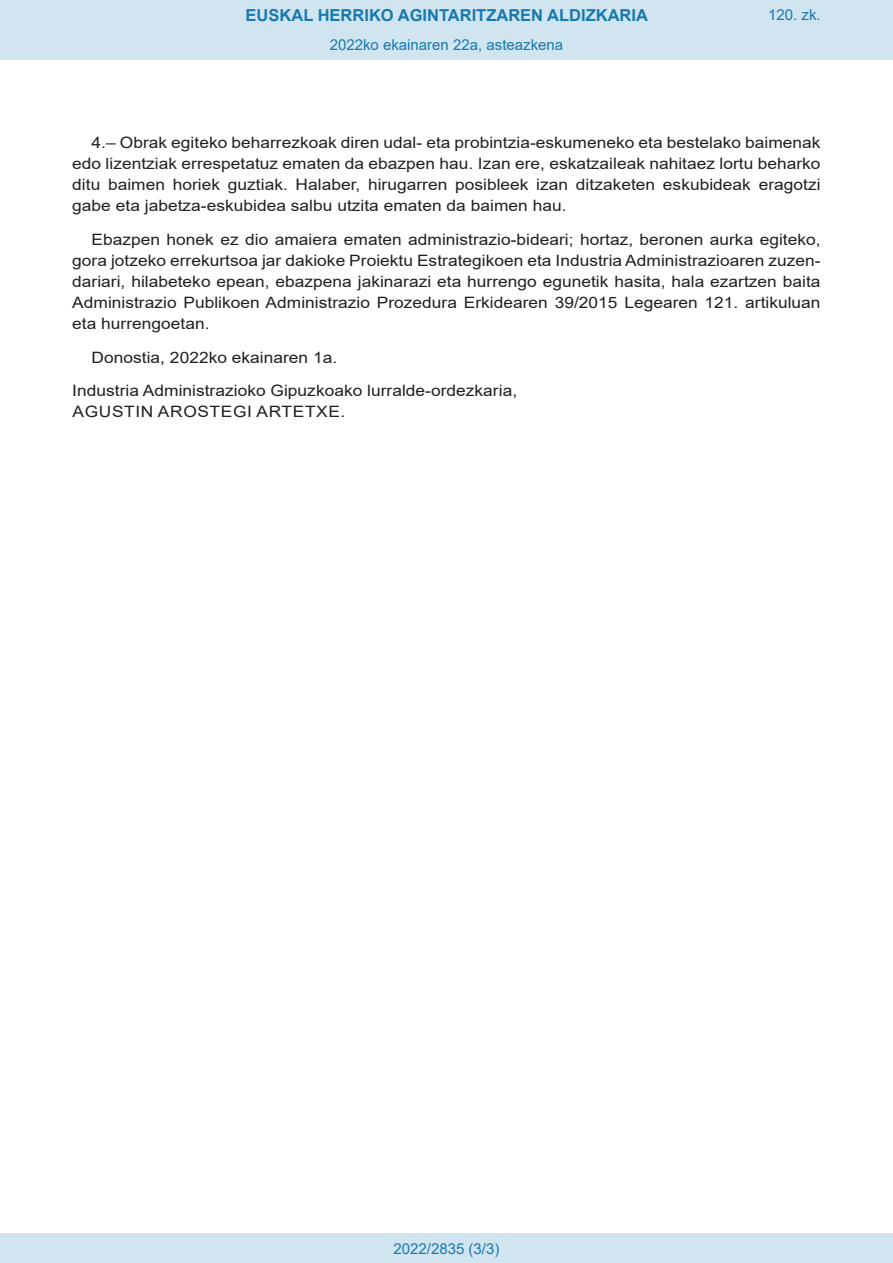
<style>
.page{position:relative;width:893px;height:1263px;background:#fff}
.page>*{position:absolute;margin:0;border:0;box-sizing:border-box;transform-origin:0 0}
.t1{font:700 16.5px "Arial";color:#1879ad}
.BOPVDetalle{font:15.6px/21px "Arial";color:#231f20;text-align:justify;scale:1.11 1}
.BOPVFirmaPuesto{font:15.6px "Arial";color:#231f20;scale:1.11 1}
.BOPVFirmaLugFec{font:15.6px "Arial";color:#231f20;scale:1.11 1}
.BOPVFirmaNombre{font:15.6px "Arial";letter-spacing:.035em;color:#231f20;scale:1.11 1}
.Paginacion_Centro{font:15px "Arial";color:#1879ad}
</style>
<div class="page">
<div style="left:0;top:0;width:893px;height:60px;background:#d0e5f0"></div>
<div style="left:0;top:1233px;width:893px;height:30px;background:#d0e5f0"></div>
<p class="t1" style="left:246px;top:3px;width:404px">EUSKAL HERRIKO AGINTARITZAREN ALDIZKARIA</p>
<p class="Paginacion_Centro" style="left:330px;top:35px;width:235px">2022ko ekainaren 22a, asteazkena</p>
<p class="Paginacion_Centro" style="left:768px;top:5px;width:54px">120. zk.</p>
<p class="BOPVDetalle" style="left:72px;top:132px;width:676px;text-indent:19px">4.– Obrak egiteko beharrezkoak diren udal- eta probintzia-eskumeneko eta bestelako baimenak edo lizentziak errespetatuz ematen da ebazpen hau. Izan ere, eskatzaileak nahitaez lortu beharko ditu baimen horiek guztiak. Halaber, hirugarren posibleek izan ditzaketen eskubideak eragotzi gabe eta jabetza-eskubidea salbu utzita ematen da baimen hau.</p>
<p class="BOPVDetalle" style="left:72px;top:229px;width:676px;text-indent:19px">Ebazpen honek ez dio amaiera ematen administrazio-bideari; hortaz, beronen aurka egiteko, gora jotzeko errekurtsoa jar dakioke Proiektu Estrategikoen eta Industria Administrazioaren zuzen&shy;dariari, hilabeteko epean, ebazpena jakinarazi eta hurrengo egunetik hasita, hala ezartzen baita Administrazio Publikoen Administrazio Prozedura Erkidearen 39/2015 Legearen 121. artikuluan eta hurrengoetan.</p>
<p class="BOPVFirmaLugFec" style="left:92px;top:346px;width:223px">Donostia, 2022ko ekainaren 1a.</p>
<p class="BOPVFirmaPuesto" style="left:72px;top:380px;width:402px">Industria Administrazioko Gipuzkoako lurralde-ordezkaria,</p>
<p class="BOPVFirmaNombre" style="left:73px;top:401px;width:247px">AGUSTIN AROSTEGI ARTETXE.</p>
<p class="Paginacion_Centro" style="left:393px;top:1238px;width:107px">2022/2835 (3/3)</p>
</div>
